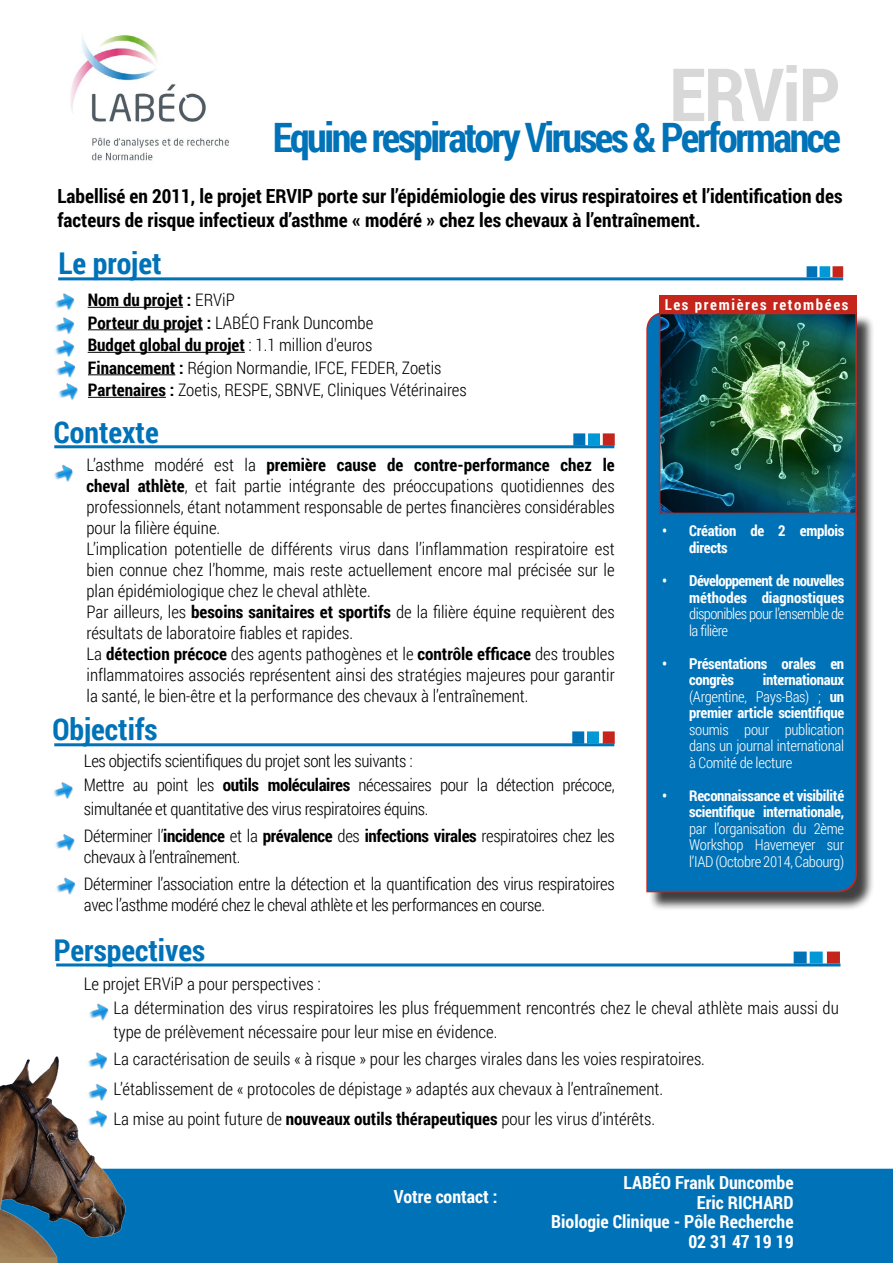
<style>
.page{position:relative;width:893px;height:1263px;background:#fff}
.page>*{position:absolute;margin:0;border:0;box-sizing:border-box;transform-origin:0 0}
.t1{font:700 73.5px "Roboto Condensed";letter-spacing:-.02em;color:#d8d8d8}
.t2{font:700 40.5px "Roboto Condensed";letter-spacing:-.06em;color:#0072b8}
.t3{font:700 30px "Roboto Condensed";color:#0072b8}
.t4{font:700 19.5px/23.4px "Roboto Condensed";color:#000}
.t5{font:700 18px "Roboto Condensed";color:#fff}
.t6{font:300 17.25px/21px "Roboto Condensed";color:#000;text-align:justify}
.t7{font:300 17.25px/21px "Roboto Condensed";letter-spacing:-.02em;color:#000}
.t8{font:700 17.25px "Roboto Condensed";color:#000}
.t9{font:300 15px/16.5px "Roboto Condensed";letter-spacing:-.02em;color:#fff;text-align:justify}
.t10{font:700 15px/16.5px "Roboto Condensed";letter-spacing:-.02em;color:#fff}
.t11{font:700 15px "Roboto Condensed";letter-spacing:.11em;color:#fff}
.s1{font-weight:300}
.s2{font-weight:700}
</style>
<div class="page">
<hr style="left:58px;top:277px;width:785px;height:3px;background:#0072b8">
<div style="left:832px;top:266px;width:11px;height:11px;border:6px solid #c5251b"></div>
<div style="left:820px;top:266px;width:10px;height:11px;border:6px solid #0099d6"></div>
<div style="left:807px;top:266px;width:10px;height:11px;border:6px solid #0072b8"></div>
<hr style="left:88px;top:307px;width:95px;height:1px;background:#000">
<hr style="left:88px;top:329px;width:115px;height:1px;background:#000">
<hr style="left:88px;top:352px;width:157px;height:1px;background:#000">
<hr style="left:88px;top:374px;width:87px;height:1px;background:#000">
<hr style="left:88px;top:397px;width:78px;height:1px;background:#000">
<div style="left:3px;top:1172px;width:887px;height:88px;background:#0072b8"></div>
<div style="left:0;top:1169px;width:893px;height:94px;border:6px solid #0072b8"></div>
<img style="left:0;top:1057px;width:140px;height:206px">
<hr style="left:54px;top:445px;width:560px;height:3px;background:#0072b8">
<div style="left:603px;top:433px;width:12px;height:13px;border:6px solid #c5251b"></div>
<div style="left:588px;top:433px;width:12px;height:13px;border:6px solid #0099d6"></div>
<div style="left:573px;top:433px;width:12px;height:13px;border:6px solid #0072b8"></div>
<img style="left:55px;top:293px;width:20px;height:18px">
<img style="left:55px;top:317px;width:20px;height:18px">
<img style="left:55px;top:340px;width:20px;height:17px">
<img style="left:54px;top:464px;width:19px;height:18px">
<div style="left:648px;top:314px;width:227px;height:597px;background:#000;opacity:.75"></div>
<div style="left:646px;top:311px;width:212px;height:582px;background:#0072b8"></div>
<div style="left:660px;top:296px;width:197px;height:18px;background:#c5251b"></div>
<img style="left:56px;top:360px;width:20px;height:18px">
<img style="left:662px;top:316px;width:192px;height:195px">
<div style="left:659px;top:313px;width:198px;height:201px;border:2px solid #c5251b"></div>
<img style="left:54px;top:782px;width:19px;height:17px">
<img style="left:55px;top:834px;width:20px;height:17px">
<hr style="left:54px;top:743px;width:560px;height:3px;background:#0072b8">
<div style="left:603px;top:731px;width:12px;height:13px;border:6px solid #c5251b"></div>
<div style="left:587px;top:731px;width:12px;height:13px;border:6px solid #0099d6"></div>
<div style="left:572px;top:731px;width:12px;height:13px;border:6px solid #0072b8"></div>
<img style="left:89px;top:1003px;width:20px;height:18px">
<hr style="left:56px;top:963px;width:784px;height:3px;background:#0072b8">
<div style="left:810px;top:951px;width:13px;height:12px;border:6px solid #0099d6"></div>
<div style="left:794px;top:951px;width:13px;height:12px;border:6px solid #0072b8"></div>
<div style="left:827px;top:951px;width:13px;height:12px;border:6px solid #c5251b"></div>
<img style="left:71px;top:35px;width:158px;height:126px">
<img style="left:58px;top:383px;width:20px;height:17px">
<img style="left:56px;top:877px;width:20px;height:18px">
<img style="left:84px;top:1052px;width:26px;height:23px">
<img style="left:84px;top:1080px;width:26px;height:53px">
<p class="t1" style="left:669px;top:43px;width:173px">ERViP</p>
<p class="t2" style="left:273px;top:109px;width:570px">Equine respiratory Viruses &amp; Performance</p>
<p class="t4" style="left:57px;top:184px;width:786px">Labellisé en 2011, le projet ERVIP porte sur l’épidémiologie des virus respiratoires et l’identification des facteurs de risque infectieux d’asthme « modéré » chez les chevaux à l’entraînement.</p>
<p class="t3" style="left:58px;top:242px;width:105px">Le projet</p>
<p class="t8" style="left:88px;top:288px;width:149px">Nom du projet : <span class="s1">ERViP</span></p>
<p class="t6" style="left:88px;top:311px;width:287px"><span class="s2">Porteur du projet :</span> LABÉO Frank Duncombe</p>
<p class="t8" style="left:88px;top:333px;width:286px">Budget global du projet <span class="s1">: 1.1 million d'euros</span></p>
<p class="t6" style="left:88px;top:356px;width:355px"><span class="s2">Financement :</span> Région Normandie, IFCE, FEDER, Zoetis</p>
<p class="t6" style="left:88px;top:379px;width:380px"><span class="s2">Partenaires :</span> Zoetis, RESPE, SBNVE, Cliniques Vétérinaires</p>
<p class="t3" style="left:54px;top:411px;width:106px">Contexte</p>
<p class="t6" style="left:86px;top:453px;width:530px">L’asthme modéré est la <span class="s2">première cause de contre-performance chez le cheval athlète</span>, et fait partie intégrante des préoccupations quotidiennes des professionnels, étant notamment responsable de pertes financières considérables pour la filière équine.</p>
<p class="t6" style="left:86px;top:537px;width:530px">L’implication potentielle de différents virus dans l’inflammation respiratoire est bien connue chez l’homme, mais reste actuellement encore mal précisée sur le plan épidémiologique chez le cheval athlète.</p>
<p class="t6" style="left:86px;top:600px;width:530px">Par ailleurs, les <span class="s2">besoins sanitaires et sportifs</span> de la filière équine requièrent des résultats de laboratoire fiables et rapides.</p>
<p class="t6" style="left:86px;top:642px;width:530px">La <span class="s2">détection précoce</span> des agents pathogènes et le <span class="s2">contrôle efficace</span> des troubles inflammatoires associés représentent ainsi des stratégies majeures pour garantir la santé, le bien-être et la performance des chevaux à l’entraînement.</p>
<p class="t11" style="left:665px;top:294px;width:185px">Les premières retombées</p>
<p class="t10" style="left:689px;top:522px;width:157px;text-indent:-27px">• Création de 2 emplois directs</p>
<p class="t10" style="left:689px;top:572px;width:157px;text-align:justify;text-indent:-27px">• Développement de nouvelles méthodes diagnostiques <span class="s1">disponibles pour l’ensemble de la filière</span></p>
<p class="t10" style="left:689px;top:654px;width:157px;text-indent:-27px">• Présentations orales en congrès</p>
<p class="t9" style="left:689px;top:671px;width:157px;text-indent:74px"><span class="s2">internationaux </span>(Argentine, Pays-Bas) ; <span class="s2">un premier article scientifique </span>soumis pour publication dans un journal international à Comité de lecture</p>
<p class="t9" style="left:689px;top:786px;width:157px;text-indent:-27px"><span class="s2">• Reconnaissance et visibilité scientifique internationale, </span>par l’organisation du 2ème Workshop Havemeyer sur l’IAD (Octobre 2014, Cabourg)</p>
<p class="t3" style="left:52px;top:709px;width:107px">Objectifs</p>
<p class="t7" style="left:84px;top:750px;width:330px">Les objectifs scientifiques du projet sont les suivants :</p>
<p class="t7" style="left:84px;top:773px;width:532px;line-height:24px">Mettre au point les <span class="s2">outils moléculaires</span> nécessaires pour la détection précoce, simultanée et quantitative des virus respiratoires équins.</p>
<p class="t7" style="left:84px;top:825px;width:532px">Déterminer l’<span class="s2">incidence</span> et la <span class="s2">prévalence</span> des <span class="s2">infections virales</span> respiratoires chez les chevaux à l’entraînement.</p>
<p class="t7" style="left:84px;top:873px;width:532px">Déterminer l’association entre la détection et la quantification des virus respiratoires avec l’asthme modéré chez le cheval athlète et les performances en course.</p>
<p class="t3" style="left:54px;top:929px;width:153px">Perspectives</p>
<p class="t6" style="left:84px;top:973px;width:238px">Le projet ERViP a pour perspectives :</p>
<p class="t6" style="left:114px;top:995px;width:727px;line-height:24px">La détermination des virus respiratoires les plus fréquemment rencontrés chez le cheval athlète mais aussi du type de prélèvement nécessaire pour leur mise en évidence.</p>
<p class="t6" style="left:114px;top:1048px;width:593px">La caractérisation de seuils « à risque » pour les charges virales dans les voies respiratoires.</p>
<p class="t6" style="left:114px;top:1078px;width:551px">L’établissement de « protocoles de dépistage » adaptés aux chevaux à l’entraînement.</p>
<p class="t6" style="left:114px;top:1108px;width:543px">La mise au point future de <span class="s2">nouveaux outils thérapeutiques</span> pour les virus d’intérêts.</p>
<p class="t5" style="left:394px;top:1184px;width:105px">Votre contact :</p>
<p class="t5" style="left:623px;top:1170px;width:172px">LABÉO Frank Duncombe</p>
<p class="t5" style="left:697px;top:1189px;width:98px">Eric RICHARD</p>
<p class="t5" style="left:551px;top:1209px;width:244px">Biologie Clinique - Pôle Recherche</p>
<p class="t5" style="left:688px;top:1228px;width:107px">02 31 47 19 19</p>
</div>
